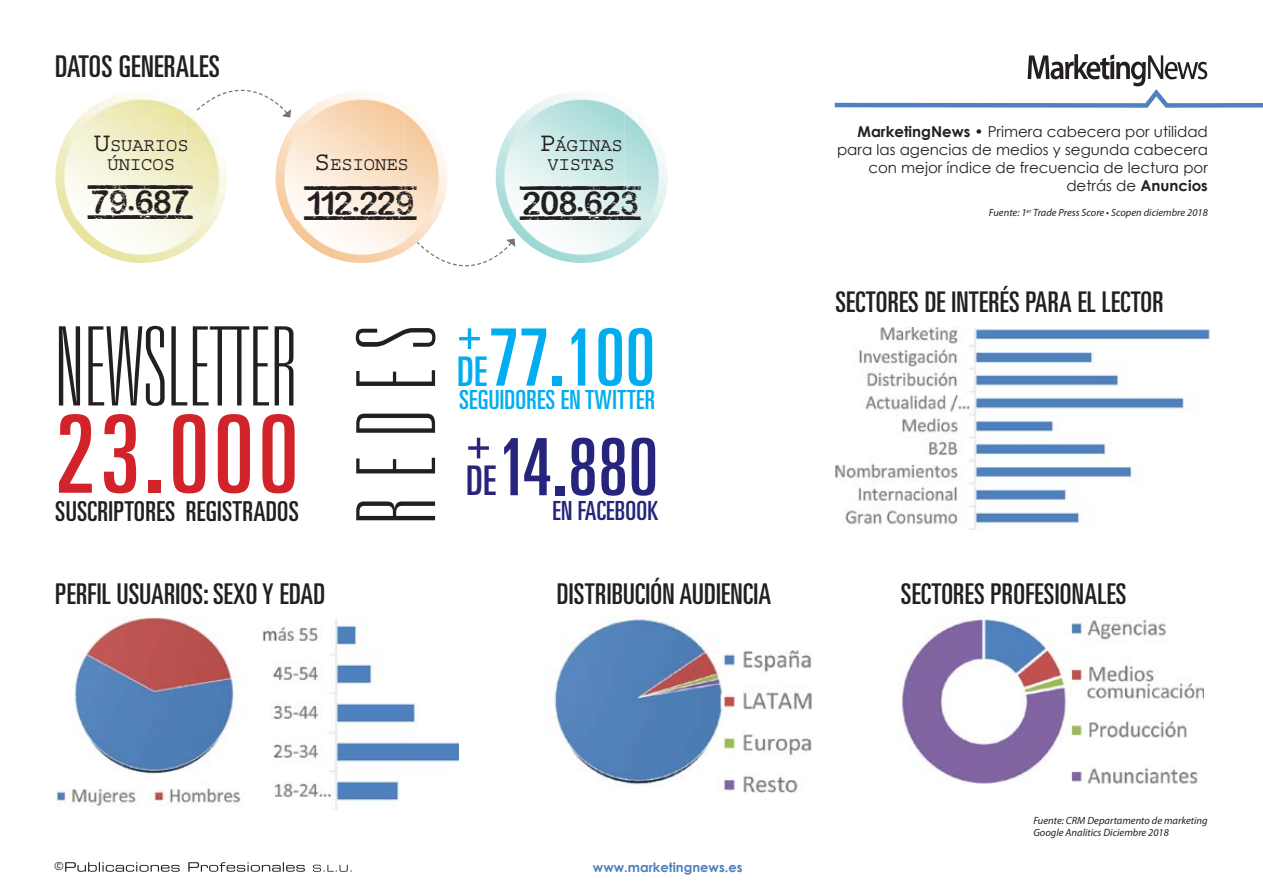
<style>
.page{position:relative;width:1263px;height:893px;background:#fff}
.page>*{position:absolute;margin:0;border:0;box-sizing:border-box;transform-origin:0 0}
.t1{font:100 ultra-condensed 109.65px "Univers LT Std";letter-spacing:.01em;color:#231f20}
.t2{font:100 ultra-condensed 109.2px "Univers LT Std";letter-spacing:.19em;color:#231f20}
.t3{font:ultra-condensed 108.15px "Univers LT Std";color:#d2232a}
.t4{font:ultra-condensed 79.2px "Univers LT Std";color:#00aeef}
.t5{font:ultra-condensed 79.2px "Univers LT Std";color:#26247b}
.t6{font:41.55px "TOPSECRET";color:#231f20}
.t7{font:ultra-condensed 30px "Univers LT Std";letter-spacing:.01em;color:#231f20}
.t8{font:ultra-condensed 28.65px "Univers LT Std";letter-spacing:.01em;color:#231f20}
.t9{font:ultra-condensed 28.5px "Univers LT Std";letter-spacing:.01em;color:#231f20}
.t10{font:ultra-condensed 27.45px "Univers LT Std";letter-spacing:.01em;color:#231f20}
.t11{font:ultra-condensed 26.4px "Univers LT Std";letter-spacing:.01em;color:#00aeef}
.t12{font:ultra-condensed 26.4px "Univers LT Std";letter-spacing:.01em;color:#26247b}
.t13{font:19.2px/18.6px "Selectric";color:#231f20;text-align:center}
.t14{font:15px/18px "Century Gothic";color:#231f20;text-align:right}
.t15{font:700 13.05px "Century Gothic";color:#4e81be}
.t16{font:condensed 11.1px "Univers LT Std";color:#231f20}
.t17{font:italic 10.5px/11.2px "Myriad Pro";color:#231f20}
.s1{font-size:27.3px}
.s2{font-size:40.95px}
.s3{font-weight:700}
</style>
<div class="page">
<svg style="left:65px;top:862px;width:287px;height:10px"></svg>
<svg style="left:206px;top:90px;width:81px;height:27px"></svg>
<svg style="left:426px;top:239px;width:81px;height:27px"></svg>
<img style="left:67px;top:93px;width:117px;height:41px">
<img style="left:184px;top:102px;width:43px;height:118px">
<img style="left:55px;top:134px;width:129px;height:86px">
<img style="left:67px;top:220px;width:117px;height:43px">
<img style="left:184px;top:220px;width:32px;height:31px">
<img style="left:287px;top:91px;width:117px;height:43px">
<img style="left:404px;top:111px;width:43px;height:109px">
<img style="left:275px;top:134px;width:130px;height:86px">
<img style="left:287px;top:220px;width:118px;height:43px">
<img style="left:404px;top:220px;width:32px;height:31px">
<img style="left:507px;top:92px;width:118px;height:42px">
<img style="left:625px;top:113px;width:43px;height:107px">
<img style="left:496px;top:134px;width:129px;height:86px">
<img style="left:507px;top:220px;width:118px;height:43px">
<img style="left:625px;top:220px;width:31px;height:31px">
<svg style="left:459px;top:328px;width:21px;height:21px"></svg>
<svg style="left:468px;top:438px;width:21px;height:20px"></svg>
<img style="left:55px;top:616px;width:404px;height:194px">
<img style="left:900px;top:616px;width:304px;height:169px">
<img style="left:553px;top:616px;width:259px;height:177px">
<img style="left:836px;top:327px;width:375px;height:202px">
<svg style="left:835px;top:54px;width:428px;height:54px"></svg>
<h3 class="t7" style="left:55px;top:49px;width:166px">DATOS GENERALES</h3>
<p class="t13" style="left:94px;top:136px;width:96px"><span class="s1">U</span>SUARIOS<br>ÚNICOS</p>
<h3 class="t6" style="left:92px;top:181px;width:100px">79.687</h3>
<p class="t13" style="left:314px;top:155px;width:96px"><span class="s1">S</span>ESIONES</p>
<h3 class="t6" style="left:308px;top:181px;width:109px">112.229</h3>
<p class="t13" style="left:539px;top:136px;width:85px"><span class="s1">P</span>ÁGINAS<br>VISTAS</p>
<h3 class="t6" style="left:524px;top:181px;width:117px">208.623</h3>
<h1 class="t1" style="left:55px;top:311px;width:244px">NEWSLETTER</h1>
<h3 class="t3" style="left:55px;top:393px;width:245px">23.000</h3>
<h3 class="t10" style="left:55px;top:496px;width:245px">SUSCRIPTORES REGISTRADOS</h3>
<h2 class="t2" style="left:341px;top:524px;width:199px;rotate:-90deg">REDES</h2>
<h3 class="t4" style="left:457px;top:312px;width:199px"><span class="s2">DE</span>77.100</h3>
<h3 class="t11" style="left:459px;top:385px;width:197px">SEGUIDORES EN TWITTER</h3>
<h3 class="t5" style="left:466px;top:422px;width:193px"><span class="s2">DE</span>14.880</h3>
<h3 class="t12" style="left:552px;top:496px;width:107px">EN FACEBOOK</h3>
<p class="t14" style="left:837px;top:122px;width:372px"><span class="s3">MarketingNews •</span> Primera cabecera por utilidad para las agencias de medios y segunda cabecera con mejor índice de frecuencia de lectura por detrás de <span class="s3">Anuncios</span></p>
<p class="t17" style="left:989px;top:207px;width:221px">Fuente: 1<sup>er</sup> Trade Press Score • Scopen diciembre 2018</p>
<h3 class="t9" style="left:835px;top:286px;width:330px">SECTORES DE INTERÉS PARA EL LECTOR</h3>
<h3 class="t8" style="left:55px;top:578px;width:271px">PERFIL USUARIOS: SEXO Y EDAD</h3>
<h3 class="t8" style="left:557px;top:578px;width:216px">DISTRIBUCIÓN AUDIENCIA</h3>
<h3 class="t8" style="left:901px;top:578px;width:227px">SECTORES PROFESIONALES</h3>
<p class="t16" style="left:54px;top:859px;width:11px">©</p>
<p class="t15" style="left:593px;top:857px;width:151px">www.marketingnews.es</p>
<p class="t17" style="left:1033px;top:815px;width:176px">Fuente: CRM Departamento de marketing<br>Google Analitics Diciembre 2018</p>
</div>
